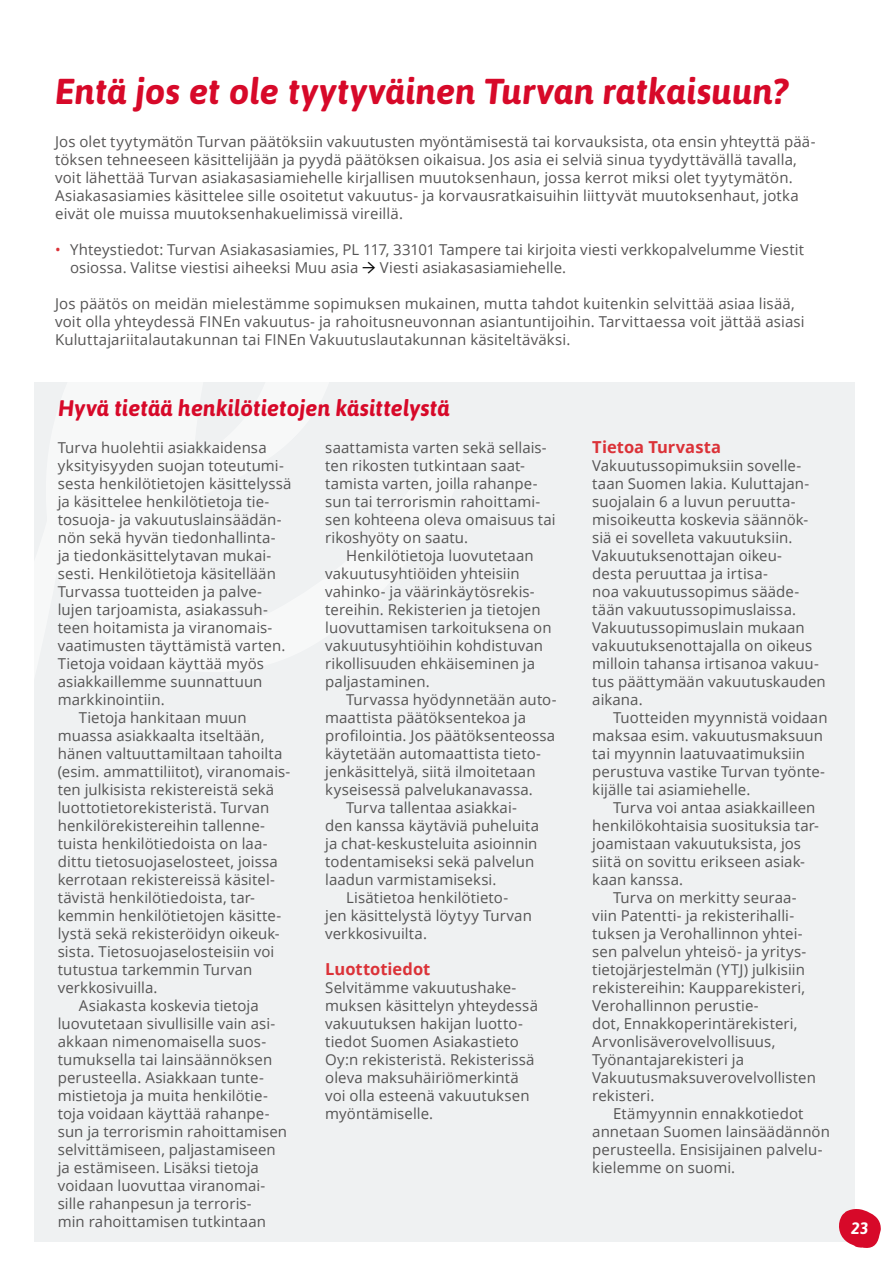
<style>
.page{position:relative;width:893px;height:1263px;background:#fff}
.page>*{position:absolute;margin:0;border:0;box-sizing:border-box;transform-origin:0 0}
.Sivun_pääotsikko{font:italic 700 36px "Asap";letter-spacing:.005em;color:#d70929}
.Otsikko2{font:italic 700 22.5px "Asap";color:#d70929}
.Leipis{font:700 16.5px "Open Sans";color:#db3238}
.t1{font:italic 700 16.5px "Asap";color:#fff}
.Leipis-2{font:15px/18px "Open Sans";letter-spacing:.005em;color:#555454}
.s1{color:#db3238}
.s2{font-family:"Minion Pro";font-size:21px;color:#000}
</style>
<div class="page">
<div style="left:34px;top:383px;width:821px;height:859px;background:#eff1f2"></div>
<svg style="left:839px;top:1209px;width:42px;height:39px"></svg>
<p class="Sivun_pääotsikko" style="left:55px;top:71px;width:735px">Entä jos et ole tyytyväinen Turvan ratkaisuun?</p>
<p class="Leipis-2" style="left:55px;top:132px;width:762px">Jos olet tyytymätön Turvan päätöksiin vakuutusten myöntämisestä tai korvauksista, ota ensin yhteyttä pää&shy;töksen tehneeseen käsittelijään ja pyydä päätöksen oikaisua. Jos asia ei selviä sinua tyydyttävällä tavalla, voit lähettää Turvan asiakasasiamiehelle kirjallisen muutoksenhaun, jossa kerrot miksi olet tyytymätön.<br>Asiakasasiamies käsittelee sille osoitetut vakuutus- ja korvausratkaisuihin liittyvät muutoksenhaut, jotka eivät ole muissa muutoksenhakuelimissä vireillä.</p>
<p class="Leipis-2" style="left:70px;top:240px;width:736px;line-height:18.5px;text-indent:-15px"><span class="s1">•</span> Yhteystiedot: Turvan Asiakasasiamies, PL 117, 33101 Tampere tai kirjoita viesti verkkopalvelumme Viestit osiossa. Valitse viestisi aiheeksi Muu asia <span class="s2">→</span> Viesti asiakasasiamiehelle.</p>
<p class="Leipis-2" style="left:55px;top:294px;width:751px">Jos päätös on meidän mielestämme sopimuksen mukainen, mutta tahdot kuitenkin selvittää asiaa lisää, voit olla yhteydessä FINEn vakuutus- ja rahoitusneuvonnan asiantuntijoihin. Tarvittaessa voit jättää asiasi<br>Kuluttajariitalautakunnan tai FINEn Vakuutuslautakunnan käsiteltäväksi.</p>
<p class="Otsikko2" style="left:58px;top:395px;width:393px">Hyvä tietää henkilötietojen käsittelystä</p>
<p class="Leipis-2" style="left:325px;top:438px;width:232px">saattamista varten sekä sellais&shy;ten rikosten tutkintaan saat&shy;tamista varten, joilla rahanpe&shy;sun tai terrorismin rahoittami&shy;sen kohteena oleva omaisuus tai rikoshyöty on saatu.</p>
<p class="Leipis-2" style="left:325px;top:546px;width:228px;text-indent:21px">Henkilötietoja luovutetaan vakuutusyhtiöiden yhteisiin vahinko- ja väärinkäytösrekis&shy;tereihin. Rekisterien ja tietojen luovuttamisen tarkoituksena on vakuutusyhtiöihin kohdistuvan rikollisuuden ehkäiseminen ja paljastaminen.</p>
<p class="Leipis-2" style="left:325px;top:690px;width:233px;text-indent:21px">Turvassa hyödynnetään auto&shy;maattista päätöksentekoa ja profilointia. Jos päätöksenteossa käytetään automaattista tieto&shy;jenkäsittelyä, siitä ilmoitetaan kyseisessä palvelukanavassa.</p>
<p class="Leipis-2" style="left:325px;top:798px;width:216px;text-indent:21px">Turva tallentaa asiakkai&shy;den kanssa käytäviä puheluita ja chat-keskusteluita asioinnin todentamiseksi sekä palvelun laadun varmistamiseksi.</p>
<p class="Leipis-2" style="left:325px;top:888px;width:208px;text-indent:21px">Lisätietoa henkilötieto&shy;jen käsittelystä löytyy Turvan verkkosivuilta.</p>
<p class="Leipis" style="left:325px;top:957px;width:107px">Luottotiedot</p>
<p class="Leipis-2" style="left:325px;top:978px;width:214px">Selvitämme vakuutushake&shy;muksen käsittelyn yhteydessä vakuutuksen hakijan luotto&shy;tiedot Suomen Asiakastieto<br>Oy:n rekisteristä. Rekisterissä oleva maksuhäiriömerkintä voi olla esteenä vakuutuksen myöntämiselle.</p>
<p class="Leipis-2" style="left:58px;top:438px;width:235px">Turva huolehtii asiakkaidensa yksityisyyden suojan toteutumi&shy;sesta henkilötietojen käsittelyssä ja käsittelee henkilötietoja tie&shy;tosuoja- ja vakuutuslainsäädän&shy;nön sekä hyvän tiedonhallinta-<br>ja tiedonkäsittelytavan mukai&shy;sesti. Henkilötietoja käsitellään<br>Turvassa tuotteiden ja palve&shy;lujen tarjoamista, asiakassuh&shy;teen hoitamista ja viranomais&shy;vaatimusten täyttämistä varten.<br>Tietoja voidaan käyttää myös asiakkaillemme suunnattuun markkinointiin.</p>
<p class="Leipis-2" style="left:58px;top:708px;width:234px;text-indent:21px">Tietoja hankitaan muun muassa asiakkaalta itseltään, hänen valtuuttamiltaan tahoilta (esim. ammattiliitot), viranomais&shy;ten julkisista rekistereistä sekä luottotietorekisteristä. Turvan henkilörekistereihin tallenne&shy;tuista henkilötiedoista on laa&shy;dittu tietosuojaselosteet, joissa kerrotaan rekistereissä käsitel&shy;tävistä henkilötiedoista, tar&shy;kemmin henkilötietojen käsitte&shy;lystä sekä rekisteröidyn oikeuk&shy;sista. Tietosuojaselosteisiin voi tutustua tarkemmin Turvan verkkosivuilla.</p>
<p class="Leipis-2" style="left:58px;top:996px;width:231px;text-indent:21px">Asiakasta koskevia tietoja luovutetaan sivullisille vain asi&shy;akkaan nimenomaisella suos&shy;tumuksella tai lainsäännöksen perusteella. Asiakkaan tunte&shy;mistietoja ja muita henkilötie&shy;toja voidaan käyttää rahanpe&shy;sun ja terrorismin rahoittamisen selvittämiseen, paljastamiseen ja estämiseen. Lisäksi tietoja voidaan luovuttaa viranomai&shy;sille rahanpesun ja terroris-<br>min rahoittamisen tutkintaan</p>
<p class="Leipis" style="left:592px;top:435px;width:130px">Tietoa Turvasta</p>
<p class="Leipis-2" style="left:592px;top:456px;width:235px">Vakuutussopimuksiin sovelle&shy;taan Suomen lakia. Kuluttajan&shy;suojalain 6 a luvun peruutta&shy;misoikeutta koskevia säännök&shy;siä ei sovelleta vakuutuksiin.<br>Vakuutuksenottajan oikeu-<br>desta peruuttaa ja irtisa-<br>noa vakuutussopimus sääde&shy;tään vakuutussopimuslaissa.<br>Vakuutussopimuslain mukaan vakuutuksenottajalla on oikeus milloin tahansa irtisanoa vakuu&shy;tus päättymään vakuutuskauden aikana.</p>
<p class="Leipis-2" style="left:592px;top:708px;width:237px;text-indent:21px">Tuotteiden myynnistä voidaan maksaa esim. vakuutusmaksuun tai myynnin laatuvaatimuksiin perustuva vastike Turvan työnte&shy;kijälle tai asiamiehelle.</p>
<p class="Leipis-2" style="left:592px;top:798px;width:228px;text-indent:21px">Turva voi antaa asiakkailleen henkilökohtaisia suosituksia tar&shy;joamistaan vakuutuksista, jos siitä on sovittu erikseen asiak&shy;kaan kanssa.</p>
<p class="Leipis-2" style="left:592px;top:888px;width:225px;text-indent:21px">Turva on merkitty seuraa&shy;viin Patentti- ja rekisterihalli&shy;tuksen ja Verohallinnon yhtei&shy;sen palvelun yhteisö- ja yritys&shy;tietojärjestelmän (YTJ) julkisiin rekistereihin: Kaupparekisteri,<br>Verohallinnon perustie-<br>dot, Ennakkoperintärekisteri,<br>Arvonlisäverovelvollisuus,<br>Työnantajarekisteri ja<br>Vakuutusmaksuverovelvollisten rekisteri.</p>
<p class="Leipis-2" style="left:592px;top:1104px;width:239px;text-indent:21px">Etämyynnin ennakkotiedot annetaan Suomen lainsäädännön perusteella. Ensisijainen palvelu&shy;kielemme on suomi.</p>
<p class="t1" style="left:851px;top:1218px;width:19px">23</p>
</div>
